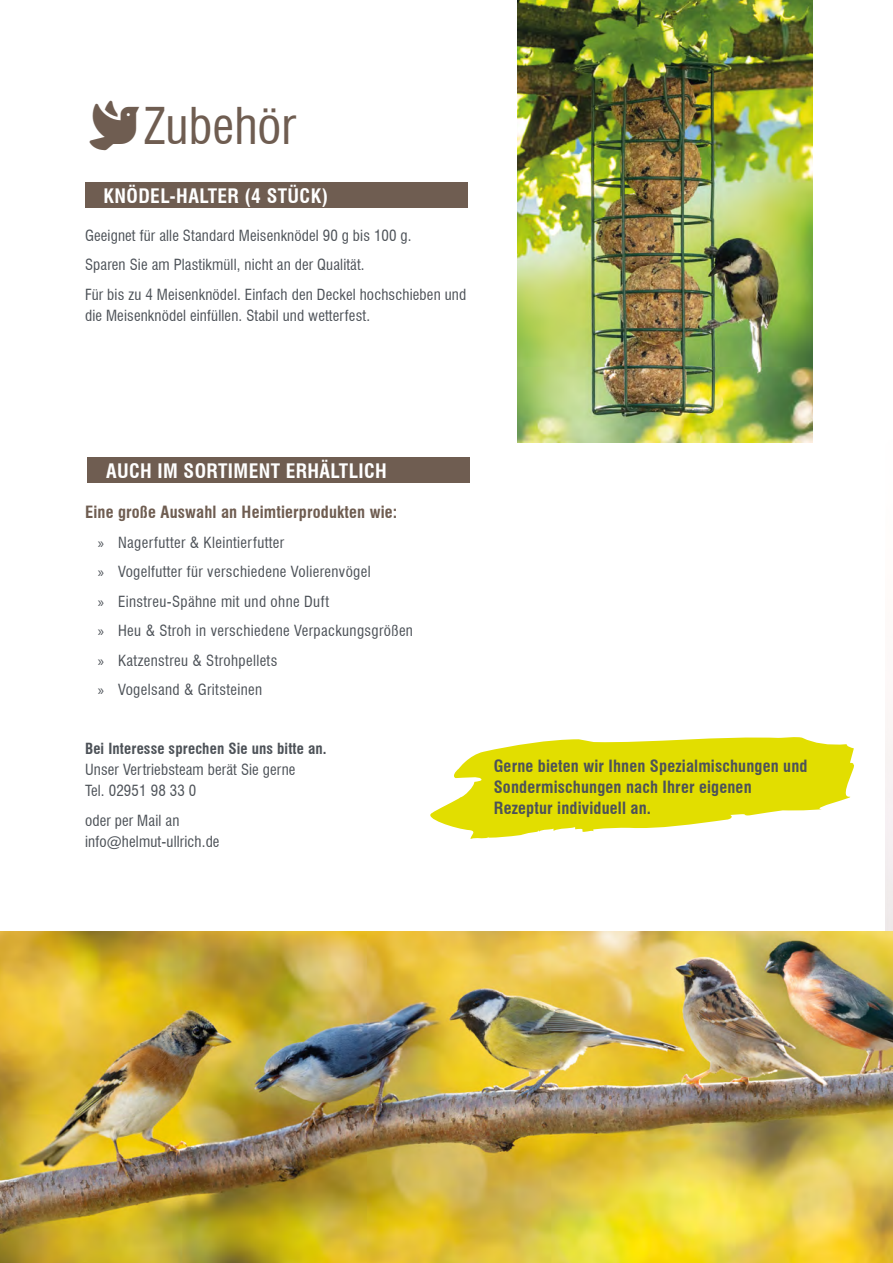
<style>
.page{position:relative;width:893px;height:1263px;background:#fff}
.page>*{position:absolute;margin:0;border:0;box-sizing:border-box;transform-origin:0 0}
.t1{font:condensed 49.5px "Swiss 721 BT";color:#6f5d51}
.Sorte_schwarz{font:700 condensed 19.5px "Swiss 721 BT";letter-spacing:.02em;color:#fff}
.Fließtext{font:700 condensed 16.5px/21px "Swiss 721 BT";letter-spacing:.01em;color:#4d5258}
.Fließtext-2{font:700 condensed 16.5px "Swiss 721 BT";letter-spacing:.01em;color:#6f5d51}
.Fließtext-3{font:condensed 15px/21px "Swiss 721 BT";letter-spacing:.01em;color:#4d5258}
.s1{font-family:"Myriad Pro";font-stretch:normal}
.s2{font-weight:700}
</style>
<div class="page">
<div style="left:85px;top:182px;width:383px;height:26px;background:#6f5d51"></div>
<div style="left:88px;top:458px;width:382px;height:25px;background:#6f5d51"></div>
<img style="left:517px;top:0;width:295px;height:442px">
<img style="left:0;top:931px;width:893px;height:332px">
<svg style="left:430px;top:737px;width:424px;height:102px;fill:#e2de00"></svg>
<p class="t1" style="left:144px;top:96px;width:154px">Zubehör</p>
<p class="Sorte_schwarz" style="left:104px;top:184px;width:226px">KNÖDEL-HALTER (4 STÜCK)</p>
<p class="Fließtext-3" style="left:85px;top:225px;width:328px">Geeignet für alle Standard Meisenknödel 90 g bis 100 g.</p>
<p class="Fließtext-3" style="left:85px;top:254px;width:281px">Sparen Sie am Plastikmüll, nicht an der Qualität.</p>
<p class="Fließtext-3" style="left:85px;top:284px;width:383px">Für bis zu 4 Meisenknödel. Einfach den Deckel hochschieben und die Meisenknödel einfüllen. Stabil und wetterfest.</p>
<p class="Sorte_schwarz" style="left:106px;top:459px;width:282px">AUCH IM SORTIMENT ERHÄLTLICH</p>
<p class="Fließtext-2" style="left:85px;top:502px;width:314px">Eine große Auswahl an Heimtierprodukten wie:</p>
<p class="Fließtext-3" style="left:98px;top:532px;width:188px"><span class="s1">»</span> Nagerfutter &amp; Kleintierfutter</p>
<p class="Fließtext-3" style="left:98px;top:561px;width:274px"><span class="s1">»</span> Vogelfutter für verschiedene Volierenvögel</p>
<p class="Fließtext-3" style="left:98px;top:591px;width:233px"><span class="s1">»</span> Einstreu-Spähne mit und ohne Duft</p>
<p class="Fließtext-3" style="left:98px;top:620px;width:317px"><span class="s1">»</span> Heu &amp; Stroh in verschiedene Verpackungsgrößen</p>
<p class="Fließtext-3" style="left:98px;top:650px;width:181px"><span class="s1">»</span> Katzenstreu &amp; Strohpellets</p>
<p class="Fließtext-3" style="left:98px;top:679px;width:166px"><span class="s1">»</span> Vogelsand &amp; Gritsteinen</p>
<p class="Fließtext-3" style="left:85px;top:738px;width:243px"><span class="s2">Bei Interesse sprechen Sie uns bitte an.<br></span>Unser Vertriebsteam berät Sie gerne<br>Tel. 02951 98 33 0</p>
<p class="Fließtext-3" style="left:85px;top:810px;width:136px">oder per Mail an info@helmut-ullrich.de</p>
<p class="Fließtext" style="left:494px;top:756px;width:315px">Gerne bieten wir Ihnen Spezialmischungen und<br>Sondermischungen nach Ihrer eigenen<br>Rezeptur individuell an.</p>
</div>
